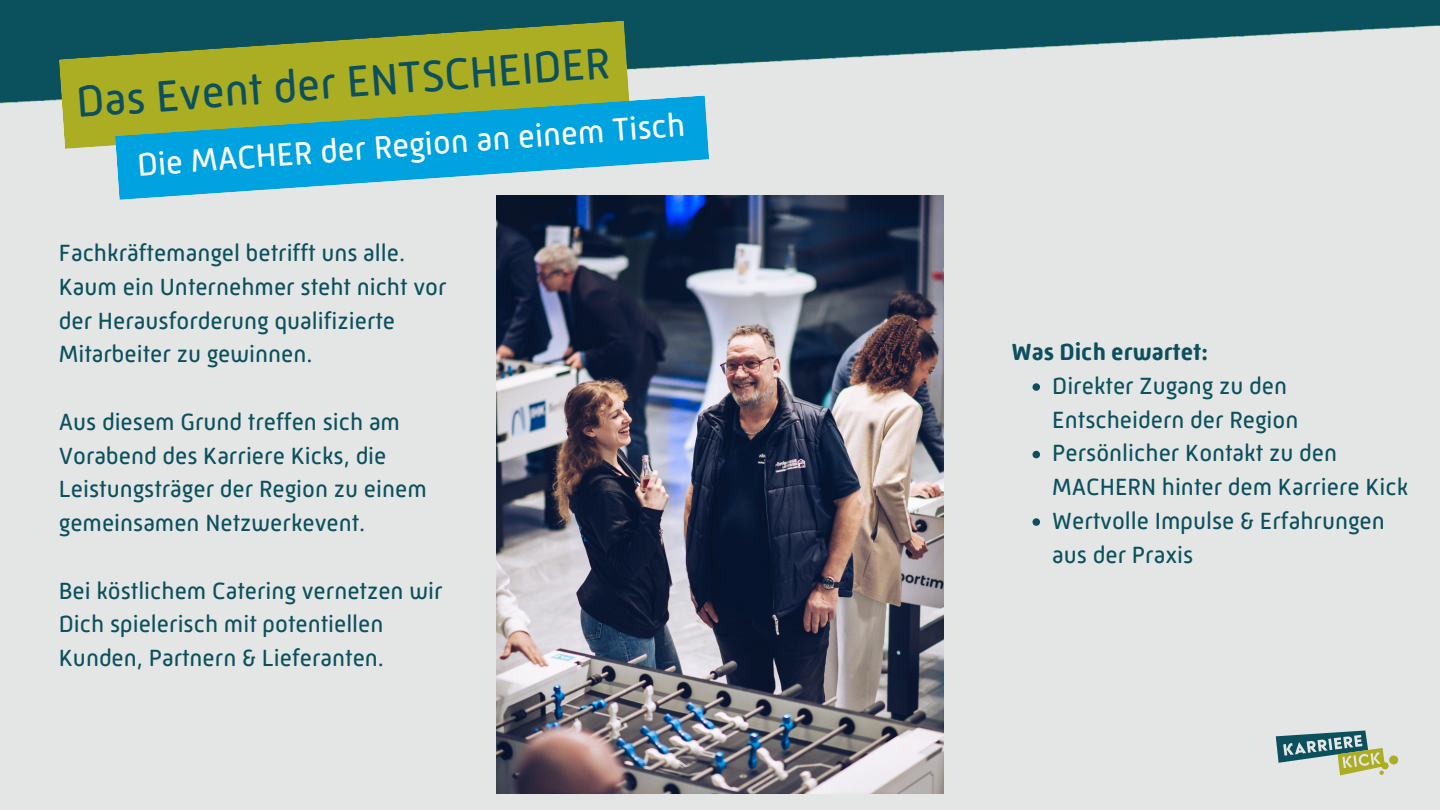
<style>
.page{position:relative;width:1440px;height:810px;background:#e3e6e5}
.page>*{position:absolute;margin:0;border:0;box-sizing:border-box;transform-origin:0 0}
.t1{font:45px "Mic 32 New Rounded";color:#0c505d}
.t2{font:33px "Mic 32 New Rounded";color:#fff}
.t3{font:24px/33.8px "Mic 32 New Rounded";color:#0c505d}
.t4{font:700 24px "Mic 32 New Rounded W00";color:#0c505d}
</style>
<div class="page">
<img style="left:0;top:0;width:1440px;height:104px">
<svg style="left:59px;top:21px;width:571px;height:128px;fill:#abad23"></svg>
<svg style="left:115px;top:95px;width:594px;height:105px;fill:#00a3e0"></svg>
<svg style="left:1276px;top:730px;width:122px;height:45px"></svg>
<img style="left:496px;top:195px;width:447px;height:598px">
<svg style="left:1033px;top:383px;width:7px;height:8px"></svg>
<svg style="left:1033px;top:451px;width:7px;height:7px"></svg>
<svg style="left:1033px;top:518px;width:7px;height:8px"></svg>
<p class="t1" style="left:75px;top:75px;width:537px;rotate:-4deg">Das Event der ENTSCHEIDER</p>
<p class="t2" style="left:136px;top:145px;width:551px;rotate:-4deg">Die MACHER der Region an einem Tisch</p>
<p class="t3" style="left:59px;top:236px;width:389px">Fachkräftemangel betrifft uns alle.<br>Kaum ein Unternehmer steht nicht vor der Herausforderung qualifizierte Mitarbeiter zu gewinnen.</p>
<p class="t3" style="left:59px;top:405px;width:370px">Aus diesem Grund treffen sich am<br>Vorabend des Karriere Kicks, die<br>Leistungsträger der Region zu einem gemeinsamen Netzwerkevent.</p>
<p class="t3" style="left:59px;top:574px;width:385px">Bei köstlichem Catering vernetzen wir<br>Dich spielerisch mit potentiellen<br>Kunden, Partnern &amp; Lieferanten.</p>
<p class="t4" style="left:1012px;top:338px;width:198px">Was Dich erwartet:</p>
<p class="t3" style="left:1052px;top:369px;width:248px">Direkter Zugang zu den<br>Entscheidern der Region</p>
<p class="t3" style="left:1052px;top:436px;width:358px">Persönlicher Kontakt zu den<br>MACHERN hinter dem Karriere Kick</p>
<p class="t3" style="left:1052px;top:504px;width:334px">Wertvolle Impulse &amp; Erfahrungen aus der Praxis</p>
</div>
